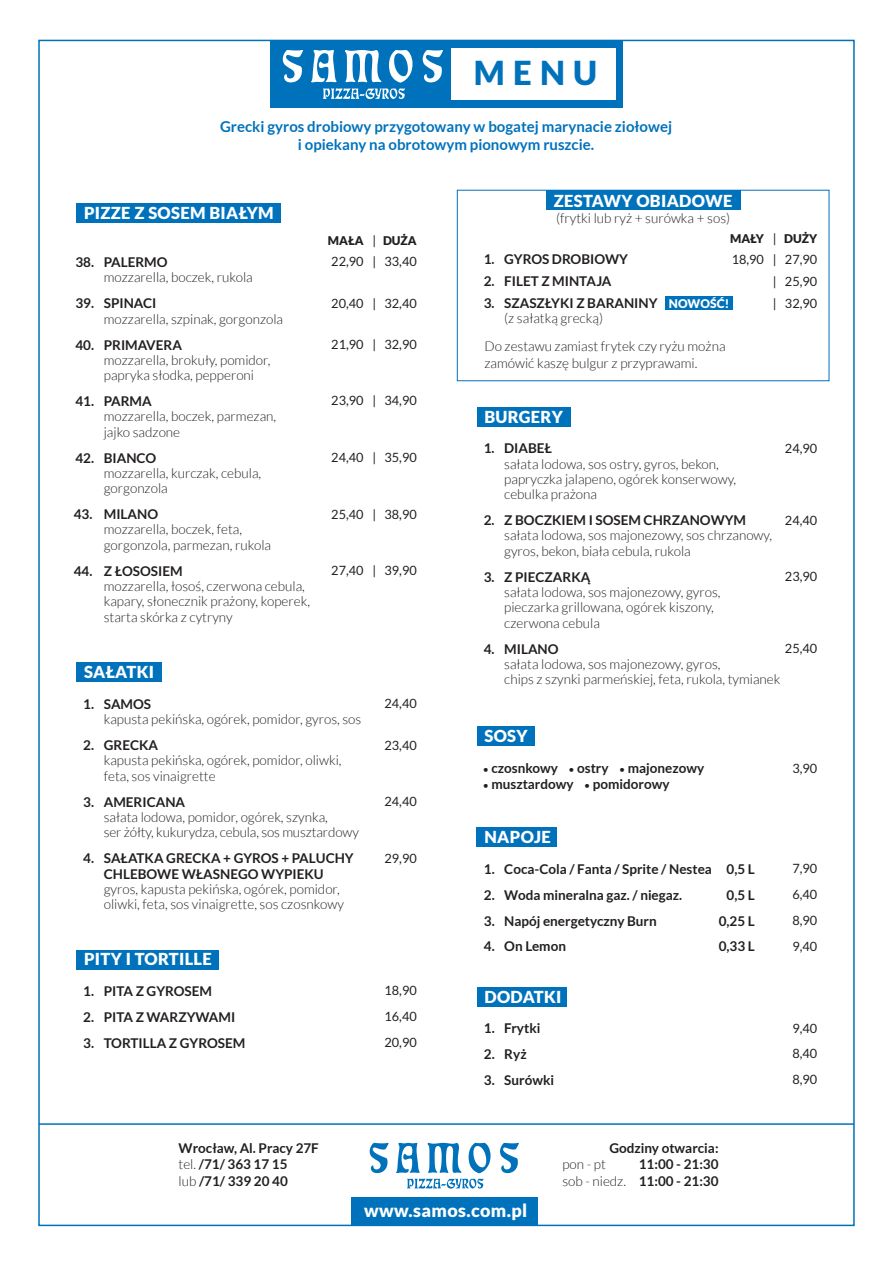
<style>
.page{position:relative;width:893px;height:1263px;background:#fff}
.page>*{position:absolute;margin:0;border:0;box-sizing:border-box;transform-origin:0 0}
.t1{font:900 33px "Lato";color:#0072bc}
.t2{font:900 18px "Lato";letter-spacing:.02em;color:#fff}
.t3{font:900 16.5px "Lato";letter-spacing:.02em;color:#fff}
.t4{font:700 15px "Lato";color:#0072bc}
.Paragraph_Style_1{font:300 13.5px/15.3px "Lato";color:#231f20}
.Paragraph_Style_1-2{font:700 13.5px/15.3px "Lato";color:#231f20}
.t5{font:12.75px "Lato";color:#231f20}
.t6{font:900 12px "Lato";color:#231f20}
.t7{font:900 12px "Lato";color:#fff}
.s1{font-weight:700}
.s2{font-weight:400;font-size:12.75px}
.s3{font-weight:300}
.s4{font-weight:400;font-size:10.5px}
</style>
<div class="page">
<div style="left:77px;top:203px;width:204px;height:20px;background:#0072bc"></div>
<div style="left:77px;top:662px;width:85px;height:20px;background:#0072bc"></div>
<div style="left:546px;top:192px;width:194px;height:18px;background:#0072bc"></div>
<div style="left:77px;top:950px;width:142px;height:19px;background:#0072bc"></div>
<div style="left:477px;top:407px;width:94px;height:20px;background:#0072bc"></div>
<svg style="left:477px;top:726px;width:57px;height:20px"></svg>
<div style="left:477px;top:827px;width:80px;height:20px;background:#0072bc"></div>
<div style="left:477px;top:987px;width:89px;height:19px;background:#0072bc"></div>
<div style="left:457px;top:190px;width:372px;height:191px;border:1px solid #0072bc"></div>
<div style="left:352px;top:1197px;width:186px;height:28px;background:#0072bc"></div>
<div style="left:270px;top:41px;width:353px;height:66px;background:#0072bc"></div>
<div style="left:452px;top:48px;width:164px;height:51px;background:#fff"></div>
<hr style="left:39px;top:1123px;width:815px;height:2px;background:#0072bc">
<svg style="left:283px;top:50px;width:20px;height:32px"></svg>
<svg style="left:423px;top:50px;width:20px;height:32px"></svg>
<svg style="left:311px;top:50px;width:101px;height:49px"></svg>
<svg style="left:370px;top:1143px;width:19px;height:30px"></svg>
<svg style="left:396px;top:1143px;width:24px;height:30px"></svg>
<svg style="left:428px;top:1143px;width:34px;height:30px"></svg>
<svg style="left:469px;top:1143px;width:22px;height:30px"></svg>
<svg style="left:500px;top:1143px;width:19px;height:30px"></svg>
<svg style="left:407px;top:1179px;width:77px;height:9px"></svg>
<svg style="left:665px;top:296px;width:67px;height:14px"></svg>
<p class="t1" style="left:474px;top:54px;width:125px">MENU</p>
<p class="t4" style="left:220px;top:118px;width:453px">Grecki gyros drobiowy przygotowany w bogatej marynacie ziołowej</p>
<p class="t4" style="left:298px;top:136px;width:298px">i opiekany na obrotowym pionowym ruszcie.</p>
<p class="t3" style="left:84px;top:203px;width:191px">PIZZE Z SOSEM BIAŁYM</p>
<p class="Paragraph_Style_1" style="left:104px;top:255px;width:151px;text-indent:-28px"><span class="s1">38. PALERMO<br></span>mozzarella, boczek, rukola</p>
<p class="Paragraph_Style_1" style="left:104px;top:296px;width:181px;text-indent:-28px"><span class="s1">39. SPINACI<br></span>mozzarella, szpinak, gorgonzola</p>
<p class="Paragraph_Style_1" style="left:104px;top:337px;width:168px;text-indent:-28px"><span class="s1">40. PRIMAVERA<br></span>mozzarella, brokuły, pomidor, papryka słodka, pepperoni</p>
<p class="Paragraph_Style_1" style="left:104px;top:394px;width:174px;text-indent:-28px"><span class="s1">41. PARMA<br></span>mozzarella, boczek, parmezan, jajko sadzone</p>
<p class="Paragraph_Style_1" style="left:104px;top:450px;width:159px;text-indent:-28px"><span class="s1">42. BIANCO<br></span>mozzarella, kurczak, cebula, gorgonzola</p>
<p class="Paragraph_Style_1" style="left:104px;top:507px;width:169px;text-indent:-30px"><span class="s1">43. MILANO<br></span>mozzarella, boczek, feta, gorgonzola, parmezan, rukola</p>
<p class="Paragraph_Style_1" style="left:104px;top:563px;width:208px;text-indent:-30px"><span class="s1">44. Z ŁOSOSIEM<br></span>mozzarella, łosoś, czerwona cebula, kapary, słonecznik prażony, koperek, starta skórka z cytryny</p>
<p class="t3" style="left:84px;top:663px;width:72px">SAŁATKI</p>
<p class="t6" style="left:328px;top:233px;width:90px">MAŁA <span class="s2">|</span> DUŻA</p>
<p class="t5" style="left:331px;top:255px;width:87px">22,90 | 33,40</p>
<p class="t5" style="left:331px;top:296px;width:87px">20,40 | 32,40</p>
<p class="t5" style="left:331px;top:337px;width:87px">21,90 | 32,90</p>
<p class="t5" style="left:331px;top:394px;width:87px">23,90 | 34,90</p>
<p class="t5" style="left:331px;top:450px;width:87px">24,40 | 35,90</p>
<p class="t5" style="left:331px;top:507px;width:87px">25,40 | 38,90</p>
<p class="t5" style="left:331px;top:563px;width:87px">27,40 | 39,90</p>
<p class="Paragraph_Style_1" style="left:104px;top:696px;width:259px;text-indent:-20px"><span class="s1">1. SAMOS<br></span>kapusta pekińska, ogórek, pomidor, gyros, sos</p>
<p class="Paragraph_Style_1" style="left:104px;top:738px;width:239px;text-indent:-20px"><span class="s1">2. GRECKA<br></span>kapusta pekińska, ogórek, pomidor, oliwki, feta, sos vinaigrette</p>
<p class="Paragraph_Style_1" style="left:104px;top:794px;width:257px;text-indent:-20px"><span class="s1">3. AMERICANA<br></span>sałata lodowa, pomidor, ogórek, szynka,<br>ser żółty, kukurydza, cebula, sos musztardowy</p>
<p class="Paragraph_Style_1" style="left:104px;top:851px;width:251px;text-indent:-20px"><span class="s1">4. SAŁATKA GRECKA + GYROS + PALUCHY CHLEBOWE WŁASNEGO WYPIEKU </span>gyros, kapusta pekińska, ogórek, pomidor, oliwki, feta, sos vinaigrette, sos czosnkowy</p>
<p class="t3" style="left:84px;top:949px;width:129px">PITY I TORTILLE</p>
<p class="Paragraph_Style_1-2" style="left:83px;top:983px;width:130px">1. PITA Z GYROSEM</p>
<p class="Paragraph_Style_1-2" style="left:83px;top:1009px;width:153px">2. PITA Z WARZYWAMI</p>
<p class="Paragraph_Style_1-2" style="left:83px;top:1035px;width:163px">3. TORTILLA Z GYROSEM</p>
<p class="t5" style="left:384px;top:697px;width:34px">24,40</p>
<p class="t5" style="left:384px;top:738px;width:34px">23,40</p>
<p class="t5" style="left:384px;top:794px;width:34px">24,40</p>
<p class="t5" style="left:384px;top:851px;width:34px">29,90</p>
<p class="t5" style="left:384px;top:983px;width:34px">18,90</p>
<p class="t5" style="left:384px;top:1009px;width:34px">16,40</p>
<p class="t5" style="left:384px;top:1035px;width:34px">20,90</p>
<p class="Paragraph_Style_1-2" style="left:179px;top:1140px;width:142px">Wrocław, Al. Pracy 27F</p>
<p class="Paragraph_Style_1-2" style="left:179px;top:1156px;width:110px"><span class="s3">tel.</span> /71/ 363 17 15</p>
<p class="Paragraph_Style_1-2" style="left:179px;top:1173px;width:111px"><span class="s3">lub</span> /71/ 339 20 40</p>
<p class="t3" style="left:554px;top:191px;width:180px">ZESTAWY OBIADOWE</p>
<p class="Paragraph_Style_1" style="left:556px;top:211px;width:176px">(frytki lub ryż + surówka + sos)</p>
<p class="Paragraph_Style_1-2" style="left:484px;top:252px;width:146px">1. GYROS DROBIOWY</p>
<p class="Paragraph_Style_1-2" style="left:484px;top:273px;width:129px">2. FILET Z MINTAJA</p>
<p class="Paragraph_Style_1-2" style="left:504px;top:295px;width:155px;text-indent:-20px">3. SZASZŁYKI Z BARANINY <span class="s3">(z sałatką grecką)</span></p>
<p class="t6" style="left:730px;top:232px;width:89px">MAŁY <span class="s2">|</span> DUŻY</p>
<p class="t5" style="left:732px;top:252px;width:87px">18,90 | 27,90</p>
<p class="t5" style="left:773px;top:274px;width:46px">| 25,90</p>
<p class="t5" style="left:773px;top:296px;width:46px">| 32,90</p>
<p class="t7" style="left:669px;top:296px;width:62px">NOWOŚĆ!</p>
<p class="Paragraph_Style_1" style="left:484px;top:338px;width:243px;line-height:16.5px">Do zestawu zamiast frytek czy ryżu można zamówić kaszę bulgur z przyprawami.</p>
<p class="t3" style="left:484px;top:407px;width:80px">BURGERY</p>
<p class="Paragraph_Style_1" style="left:504px;top:441px;width:233px;text-indent:-20px"><span class="s1">1. DIABEŁ<br></span>sałata lodowa, sos ostry, gyros, bekon, papryczka jalapeno, ogórek konserwowy, cebulka prażona</p>
<p class="Paragraph_Style_1" style="left:504px;top:513px;width:269px;text-indent:-20px"><span class="s1">2. Z BOCZKIEM I SOSEM CHRZANOWYM </span>sałata lodowa, sos majonezowy, sos chrzanowy, gyros, bekon, biała cebula, rukola</p>
<p class="Paragraph_Style_1" style="left:504px;top:569px;width:218px;text-indent:-20px"><span class="s1">3. Z PIECZARKĄ<br></span>sałata lodowa, sos majonezowy, gyros, pieczarka grillowana, ogórek kiszony, czerwona cebula</p>
<p class="Paragraph_Style_1" style="left:504px;top:641px;width:278px;text-indent:-20px"><span class="s1">4. MILANO<br></span>sałata lodowa, sos majonezowy, gyros,<br>chips z szynki parmeńskiej, feta, rukola, tymianek</p>
<p class="t5" style="left:785px;top:441px;width:34px">24,90</p>
<p class="t5" style="left:785px;top:513px;width:34px">24,40</p>
<p class="t5" style="left:785px;top:569px;width:34px">23,90</p>
<p class="t5" style="left:785px;top:641px;width:34px">25,40</p>
<p class="t3" style="left:484px;top:726px;width:45px">SOSY</p>
<p class="Paragraph_Style_1-2" style="left:483px;top:760px;width:223px"><span class="s4">•</span> czosnkowy <span class="s4">•</span> ostry <span class="s4">•</span> majonezowy</p>
<p class="Paragraph_Style_1-2" style="left:483px;top:776px;width:188px"><span class="s4">•</span> musztardowy <span class="s4">•</span> pomidorowy</p>
<p class="t3" style="left:484px;top:827px;width:68px">NAPOJE</p>
<p class="Paragraph_Style_1-2" style="left:484px;top:861px;width:272px">1. Coca-Cola / Fanta / Sprite / Nestea 0,5 L</p>
<p class="Paragraph_Style_1-2" style="left:484px;top:887px;width:200px">2. Woda mineralna gaz. / niegaz.</p>
<p class="Paragraph_Style_1-2" style="left:726px;top:887px;width:30px">0,5 L</p>
<p class="Paragraph_Style_1-2" style="left:484px;top:913px;width:174px">3. Napój energetyczny Burn</p>
<p class="Paragraph_Style_1-2" style="left:719px;top:913px;width:38px">0,25 L</p>
<p class="Paragraph_Style_1-2" style="left:484px;top:939px;width:84px">4. On Lemon</p>
<p class="Paragraph_Style_1-2" style="left:719px;top:939px;width:38px">0,33 L</p>
<p class="t3" style="left:484px;top:987px;width:78px">DODATKI</p>
<p class="Paragraph_Style_1-2" style="left:484px;top:1020px;width:58px">1. Frytki</p>
<p class="Paragraph_Style_1-2" style="left:484px;top:1046px;width:44px">2. Ryż</p>
<p class="Paragraph_Style_1-2" style="left:484px;top:1072px;width:72px">3. Surówki</p>
<p class="Paragraph_Style_1-2" style="left:609px;top:1140px;width:111px">Godziny otwarcia:</p>
<p class="Paragraph_Style_1-2" style="left:562px;top:1156px;width:158px;line-height:16.5px;text-align:right">11:00 - 21:30<br><span class="s3">sob - niedz.</span> 11:00 - 21:30</p>
<p class="Paragraph_Style_1" style="left:562px;top:1157px;width:45px">pon - pt</p>
<p class="t5" style="left:792px;top:761px;width:26px">3,90</p>
<p class="t5" style="left:792px;top:861px;width:26px">7,90</p>
<p class="t5" style="left:792px;top:887px;width:26px">6,40</p>
<p class="t5" style="left:792px;top:913px;width:26px">8,90</p>
<p class="t5" style="left:792px;top:939px;width:26px">9,40</p>
<p class="t5" style="left:792px;top:1021px;width:26px">9,40</p>
<p class="t5" style="left:792px;top:1047px;width:26px">8,40</p>
<p class="t5" style="left:792px;top:1073px;width:26px">8,90</p>
<p class="t2" style="left:364px;top:1200px;width:165px">www.samos.com.pl</p>
</div>
